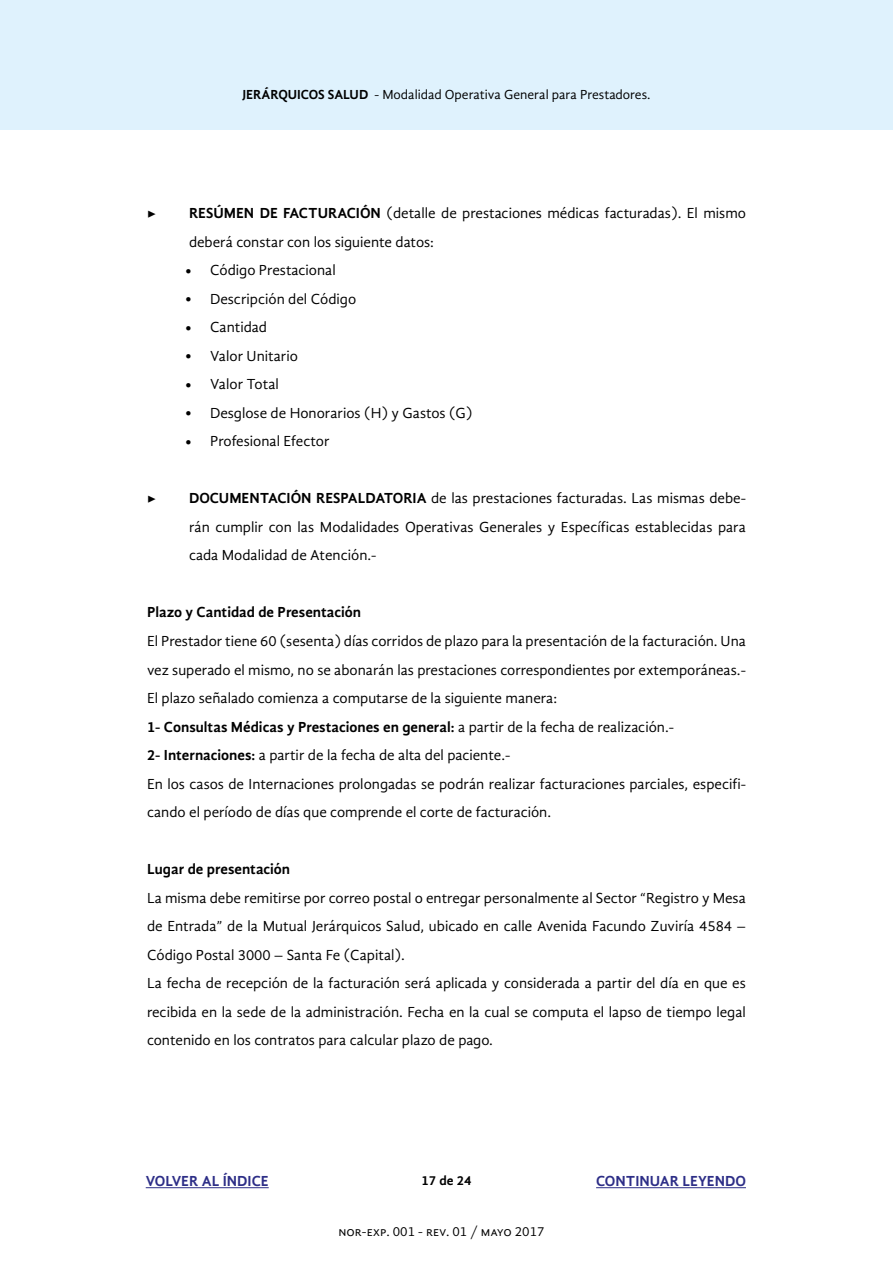
<style>
.page{position:relative;width:893px;height:1263px;background:#fff}
.page>*{position:absolute;margin:0;border:0;box-sizing:border-box;transform-origin:0 0}
.t1{font:15px/28.5px "Gandhi Sans";color:#000}
.t2{font:700 15px/28.5px "Gandhi Sans";color:#000;text-align:justify}
.t3{font:700 15px "Gandhi Sans";color:#2d2e87}
.t4{font:15px "Minion Pro";color:#000}
.t5{font:13.5px "Gandhi Sans";color:#000}
.t6{font:700 13.5px "Gandhi Sans";color:#000}
.s1{font-weight:700}
</style>
<div class="page">
<div style="left:0;top:0;width:893px;height:130px;background:#dff2fd"></div>
<hr style="left:146px;top:1187px;width:123px;height:1px;background:#2d2e87">
<hr style="left:596px;top:1187px;width:150px;height:1px;background:#2d2e87">
<p class="t5" style="left:242px;top:87px;width:410px"><span class="s1">JERÁRQUICOS SALUD</span> - Modalidad Operativa General para Prestadores.</p>
<p class="t4" style="left:147px;top:203px;width:11px">▶</p>
<p class="t4" style="left:147px;top:488px;width:11px">▶</p>
<p class="t1" style="left:189px;top:199px;width:558px"><span class="s1">RESÚMEN DE FACTURACIÓN</span> (detalle de prestaciones médicas facturadas). El mismo</p>
<p class="t1" style="left:189px;top:228px;width:246px">deberá constar con los siguiente datos:</p>
<p class="t1" style="left:210px;top:256px;width:127px">Código Prestacional</p>
<p class="t1" style="left:210px;top:285px;width:148px">Descripción del Código</p>
<p class="t1" style="left:210px;top:313px;width:58px">Cantidad</p>
<p class="t1" style="left:210px;top:342px;width:89px">Valor Unitario</p>
<p class="t1" style="left:210px;top:370px;width:70px">Valor Total</p>
<p class="t1" style="left:210px;top:399px;width:264px">Desglose de Honorarios (H) y Gastos (G)</p>
<p class="t1" style="left:210px;top:427px;width:121px">Profesional Efector</p>
<p class="t2" style="left:185px;top:256px;width:8px">• • • • • • •</p>
<p class="t1" style="left:189px;top:484px;width:558px;text-align:justify"><span class="s1">DOCUMENTACIÓN RESPALDATORIA</span> de las prestaciones facturadas. Las mismas debe&shy;rán cumplir con las Modalidades Operativas Generales y Específicas establecidas para cada Modalidad de Atención.-</p>
<p class="t2" style="left:147px;top:598px;width:216px">Plazo y Cantidad de Presentación</p>
<p class="t1" style="left:147px;top:627px;width:600px">El Prestador tiene 60 (sesenta) días corridos de plazo para la presentación de la facturación. Una vez superado el mismo, no se abonarán las prestaciones correspondientes por extemporáneas.- El plazo señalado comienza a computarse de la siguiente manera:<br><span class="s1">1- Consultas Médicas y Prestaciones en general:</span> a partir de la fecha de realización.-<br><span class="s1">2- Internaciones:</span> a partir de la fecha de alta del paciente.-<br>En los casos de Internaciones prolongadas se podrán realizar facturaciones parciales, especifi&shy;cando el período de días que comprende el corte de facturación.</p>
<p class="t2" style="left:147px;top:855px;width:145px">Lugar de presentación</p>
<p class="t1" style="left:147px;top:883px;width:600px">La misma debe remitirse por correo postal o entregar personalmente al Sector “Registro y Mesa de Entrada” de la Mutual Jerárquicos Salud, ubicado en calle Avenida Facundo Zuviría 4584 – Código Postal 3000 – Santa Fe (Capital).<br>La fecha de recepción de la facturación será aplicada y considerada a partir del día en que es recibida en la sede de la administración. Fecha en la cual se computa el lapso de tiempo legal contenido en los contratos para calcular plazo de pago.</p>
<p class="t3" style="left:146px;top:1172px;width:124px">VOLVER AL ÍNDICE</p>
<p class="t3" style="left:596px;top:1172px;width:11px">con</p>
<p class="t3" style="left:626px;top:1172px;width:19px">tinuar</p>
<p class="t3" style="left:682px;top:1172px;width:35px">leyendo</p>
<p class="t6" style="left:421px;top:1173px;width:52px">17 de 24</p>
<p class="t5" style="left:338px;top:1224px;width:208px">nor-exp. 001 - rev. 01 / mayo 2017</p>
</div>
